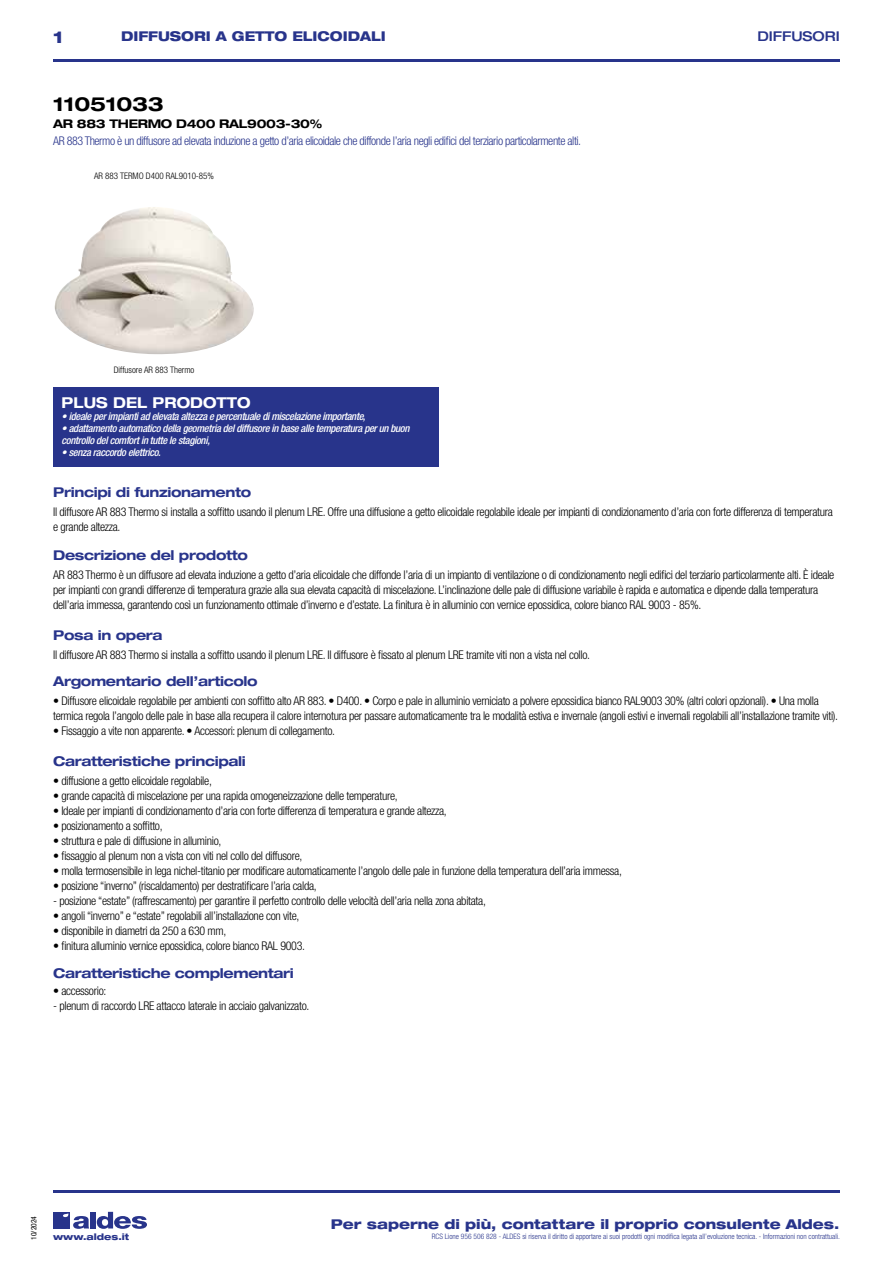
<style>
.page{position:relative;width:893px;height:1263px;background:#fff}
.page>*{position:absolute;margin:0;border:0;box-sizing:border-box;transform-origin:0 0}
.t1{font:700 expanded 19.5px "Helvetica Neue LT Std";letter-spacing:-.01em;color:#000}
.t2{font:800 expanded 16.5px "Helvetica Neue LT Std";color:#28348b}
.t3{font:700 expanded 15px "Helvetica Neue LT Std";color:#fff;scale:.95 1}
.t4{font:700 expanded 13.5px "Helvetica Neue LT Std";letter-spacing:-.025em;color:#28348b}
.t5{font:800 expanded 13.5px "Helvetica Neue LT Std";color:#28348b}
.t6{font:800 expanded 13.5px "Helvetica Neue LT Std";color:#28348b;scale:.95 1}
.t7{font:500 expanded 13.5px "Helvetica Neue LT Std";color:#28348b}
.t8{font:300 condensed 12px/15px "Helvetica Neue LT Std";letter-spacing:-.025em;color:#000}
.t9{font:300 condensed 12px "Helvetica Neue LT Std";letter-spacing:-.035em;color:#28348b}
.t10{font:700 expanded 12px "Helvetica Neue LT Std";letter-spacing:-.025em;color:#000}
.t11{font:italic 500 condensed 10.5px/12px "Helvetica Neue LT Std";letter-spacing:-.03em;color:#fff}
.t12{font:300 condensed 9px "Helvetica Neue LT Std";color:#000}
.t13{font:800 expanded 9px "Helvetica Neue LT Std";color:#28348b}
.t14{font:300 condensed 7.5px "Helvetica Neue LT Std";color:#28348b}
.t15{font:condensed 7.5px "Helvetica Neue LT Std";color:#000}
</style>
<div class="page">
<div style="left:53px;top:1212px;width:17px;height:16px;background:#28348b"></div>
<div style="left:90px;top:1212px;width:6px;height:16px;background:#28348b"></div>
<svg style="left:97px;top:1212px;width:50px;height:17px"></svg>
<svg style="left:63px;top:1213px;width:26px;height:16px"></svg>
<hr style="left:53px;top:59px;width:787px;height:2px;background:#28348b">
<img style="left:54px;top:207px;width:200px;height:148px">
<div style="left:53px;top:387px;width:386px;height:80px;background:#28348b"></div>
<hr style="left:53px;top:1190px;width:787px;height:2px;background:#28348b">
<h2 class="t2" style="left:53px;top:26px;width:12px">1</h2>
<p class="t6" style="left:121px;top:28px;width:280px">DIFFUSORI A GETTO ELICOIDALI</p>
<p class="t7" style="left:757px;top:28px;width:84px">DIFFUSORI</p>
<h1 class="t1" style="left:53px;top:92px;width:112px">11051033</h1>
<p class="t10" style="left:53px;top:116px;width:271px">AR 883 THERMO D400 RAL9003-30%</p>
<p class="t9" style="left:53px;top:134px;width:529px">AR 883 Thermo è un diffusore ad elevata induzione a getto d’aria elicoidale che diffonde l’aria negli edifici del terziario particolarmente alti.</p>
<p class="t12" style="left:94px;top:170px;width:121px">AR 883 TERMO D400 RAL9010-85%</p>
<p class="t12" style="left:114px;top:365px;width:82px">Diffusore AR 883 Thermo</p>
<p class="t3" style="left:62px;top:393px;width:200px">PLUS DEL PRODOTTO</p>
<p class="t11" style="left:62px;top:410px;width:305px">• ideale per impianti ad elevata altezza e percentuale di miscelazione importante,</p>
<p class="t11" style="left:62px;top:422px;width:349px">• adattamento automatico della geometria del diffusore in base alle temperatura per un buon controllo del comfort in tutte le stagioni,</p>
<p class="t11" style="left:62px;top:446px;width:100px">• senza raccordo elettrico.</p>
<p class="t4" style="left:53px;top:484px;width:200px">Principi di funzionamento</p>
<p class="t8" style="left:53px;top:505px;width:781px">Il diffusore AR 883 Thermo si installa a soffitto usando il plenum LRE. Offre una diffusione a getto elicoidale regolabile ideale per impianti di condizionamento d’aria con forte differenza di temperatura e grande altezza.</p>
<p class="t8" style="left:53px;top:567px;width:783px">AR 883 Thermo è un diffusore ad elevata induzione a getto d’aria elicoidale che diffonde l’aria di un impianto di ventilazione o di condizionamento negli edifici del terziario particolarmente alti. È ideale per impianti con grandi differenze di temperatura grazie alla sua elevata capacità di miscelazione. L’inclinazione delle pale di diffusione variabile è rapida e automatica e dipende dalla temperatura dell’aria immessa, garantendo così un funzionamento ottimale d’inverno e d’estate. La finitura è in alluminio con vernice epossidica, colore bianco RAL 9003 - 85%.</p>
<p class="t8" style="left:53px;top:647px;width:538px">Il diffusore AR 883 Thermo si installa a soffitto usando il plenum LRE. Il diffusore è fissato al plenum LRE tramite viti non a vista nel collo.</p>
<p class="t4" style="left:53px;top:547px;width:196px">Descrizione del prodotto</p>
<p class="t4" style="left:53px;top:627px;width:111px">Posa in opera</p>
<p class="t4" style="left:53px;top:673px;width:206px">Argomentario dell’articolo</p>
<p class="t8" style="left:53px;top:693px;width:786px">• Diffusore elicoidale regolabile per ambienti con soffitto alto AR 883. • D400. • Corpo e pale in alluminio verniciato a polvere epossidica bianco RAL9003 30% (altri colori opzionali). • Una molla termica regola l’angolo delle pale in base alla recupera il calore internotura per passare automaticamente tra le modalità estiva e invernale (angoli estivi e invernali regolabili all’installazione tramite viti).</p>
<p class="t8" style="left:53px;top:723px;width:283px">• Fissaggio a vite non apparente. • Accessori: plenum di collegamento.</p>
<p class="t4" style="left:53px;top:753px;width:194px">Caratteristiche principali</p>
<p class="t8" style="left:53px;top:773px;width:160px">• diffusione a getto elicoidale regolabile,</p>
<p class="t8" style="left:53px;top:788px;width:346px">• grande capacità di miscelazione per una rapida omogeneizzazione delle temperature,</p>
<p class="t8" style="left:53px;top:803px;width:395px">• Ideale per impianti di condizionamento d’aria con forte differenza di temperatura e grande altezza,</p>
<p class="t8" style="left:53px;top:818px;width:111px">• posizionamento a soffitto,</p>
<p class="t8" style="left:53px;top:833px;width:170px">• struttura e pale di diffusione in alluminio,</p>
<p class="t8" style="left:53px;top:848px;width:251px">• fissaggio al plenum non a vista con viti nel collo del diffusore,</p>
<p class="t8" style="left:53px;top:863px;width:570px">• molla termosensibile in lega nichel-titanio per modificare automaticamente l’angolo delle pale in funzione della temperatura dell’aria immessa,</p>
<p class="t8" style="left:53px;top:878px;width:265px">• posizione “inverno” (riscaldamento) per destratificare l’aria calda,</p>
<p class="t8" style="left:53px;top:893px;width:434px">- posizione “estate” (raffrescamento) per garantire il perfetto controllo delle velocità dell’aria nella zona abitata,</p>
<p class="t8" style="left:53px;top:908px;width:248px">• angoli “inverno” e “estate” regolabili all’installazione con vite,</p>
<p class="t8" style="left:53px;top:923px;width:175px">• disponibile in diametri da 250 a 630 mm,</p>
<p class="t8" style="left:53px;top:938px;width:253px">• finitura alluminio vernice epossidica, colore bianco RAL 9003.</p>
<p class="t8" style="left:53px;top:983px;width:55px">• accessorio:</p>
<p class="t8" style="left:53px;top:998px;width:258px">- plenum di raccordo LRE attacco laterale in acciaio galvanizzato.</p>
<p class="t4" style="left:53px;top:964px;width:242px">Caratteristiche complementari</p>
<p class="t15" style="left:29px;top:1240px;width:25px;rotate:-90deg">10/2024</p>
<p class="t5" style="left:331px;top:1215px;width:510px">Per saperne di più, contattare il proprio consulente Aldes.</p>
<p class="t13" style="left:53px;top:1231px;width:78px">www.aldes.it</p>
<p class="t14" style="left:432px;top:1232px;width:410px">RCS Lione 956 506 828 - ALDES si riserva il diritto di apportare ai suoi prodotti ogni modifica legata all’evoluzione tecnica. - Informazioni non contrattuali.</p>
</div>
